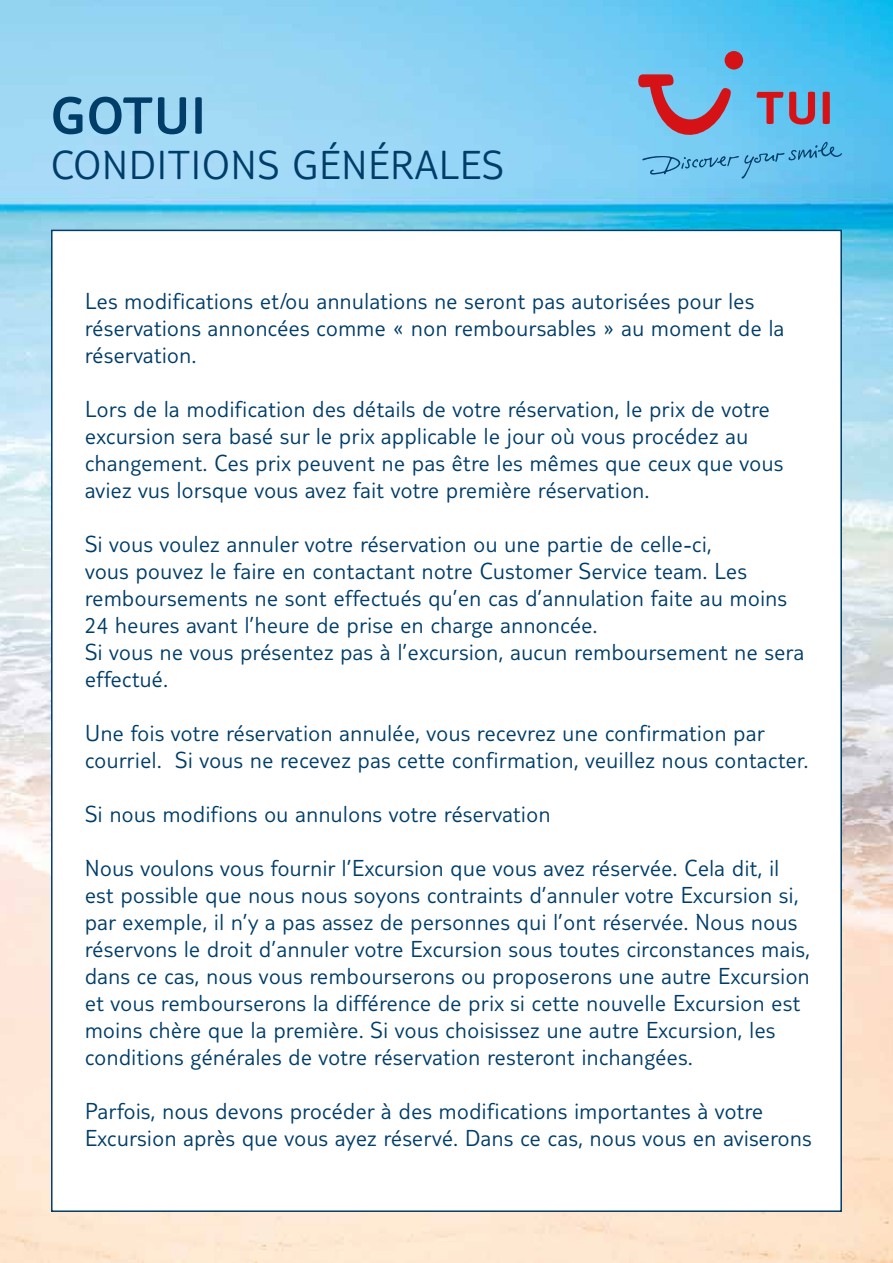
<style>
.page{position:relative;width:893px;height:1263px;background:#fff}
.page>*{position:absolute;margin:0;border:0;box-sizing:border-box;transform-origin:0 0}
.t1{font:300 54px "TUI Type";letter-spacing:.03em;color:#003d69}
.t2{font:300 42px "TUI Type";letter-spacing:.03em;color:#003d69}
.t3{font:300 24px/27px "TUI Type";letter-spacing:.025em;color:#003d69}
</style>
<div class="page">
<img style="left:0;top:0;width:893px;height:1263px">
<div style="left:725px;top:51px;width:18px;height:19px;background:#d51317;border-radius:50%"></div>
<svg style="left:638px;top:74px;width:204px;height:105px"></svg>
<div style="left:51px;top:230px;width:791px;height:982px;background:#fff;border:2px solid #003d69"></div>
<h1 class="t1" style="left:51px;top:85px;width:156px">GOTUI</h1>
<h2 class="t2" style="left:51px;top:141px;width:454px">CONDITIONS GÉNÉRALES</h2>
<p class="t3" style="left:85px;top:287px;width:701px">Les modifications et/ou annulations ne seront pas autorisées pour les réservations annoncées comme « non remboursables » au moment de la réservation.</p>
<p class="t3" style="left:85px;top:395px;width:700px">Lors de la modification des détails de votre réservation, le prix de votre excursion sera basé sur le prix applicable le jour où vous procédez au changement. Ces prix peuvent ne pas être les mêmes que ceux que vous aviez vus lorsque vous avez fait votre première réservation.</p>
<p class="t3" style="left:85px;top:530px;width:721px">Si vous voulez annuler votre réservation ou une partie de celle-ci,<br>vous pouvez le faire en contactant notre Customer Service team. Les remboursements ne sont effectués qu’en cas d’annulation faite au moins 24 heures avant l’heure de prise en charge annoncée.<br>Si vous ne vous présentez pas à l’excursion, aucun remboursement ne sera effectué.</p>
<p class="t3" style="left:85px;top:719px;width:725px">Une fois votre réservation annulée, vous recevrez une confirmation par courriel. Si vous ne recevez pas cette confirmation, veuillez nous contacter.</p>
<p class="t3" style="left:85px;top:800px;width:467px">Si nous modifions ou annulons votre réservation</p>
<p class="t3" style="left:85px;top:854px;width:726px">Nous voulons vous fournir l’Excursion que vous avez réservée. Cela dit, il est possible que nous nous soyons contraints d’annuler votre Excursion si, par exemple, il n’y a pas assez de personnes qui l’ont réservée. Nous nous réservons le droit d’annuler votre Excursion sous toutes circonstances mais, dans ce cas, nous vous rembourserons ou proposerons une autre Excursion et vous rembourserons la différence de prix si cette nouvelle Excursion est moins chère que la première. Si vous choisissez une autre Excursion, les conditions générales de votre réservation resteront inchangées.</p>
<p class="t3" style="left:85px;top:1097px;width:728px">Parfois, nous devons procéder à des modifications importantes à votre<br>Excursion après que vous ayez réservé. Dans ce cas, nous vous en aviserons</p>
</div>
